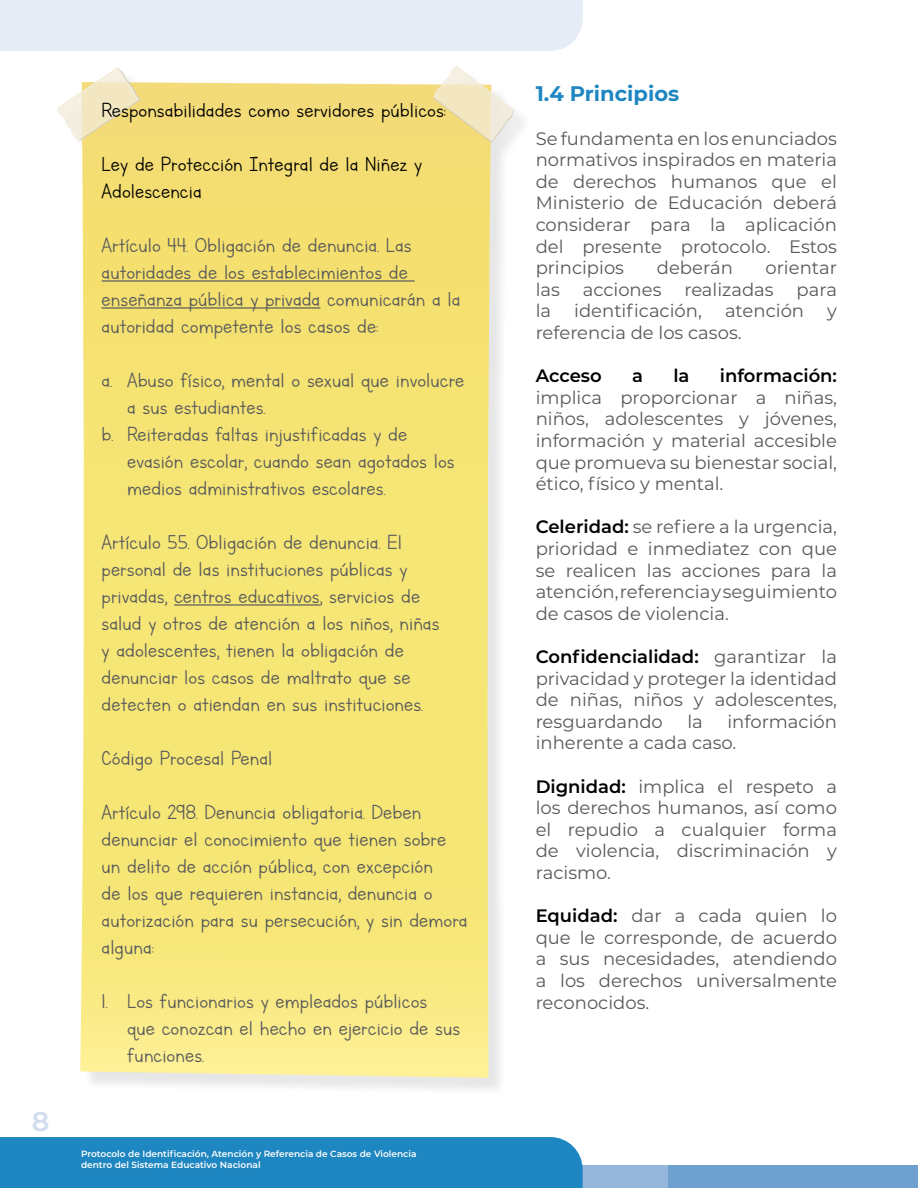
<style>
.page{position:relative;width:918px;height:1188px;background:#fff}
.page>*{position:absolute;margin:0;border:0;box-sizing:border-box;transform-origin:0 0}
.t1{font:600 27px "Montserrat";color:#d1ddee}
.t2{font:24px/27px "Lettersfor Learners";color:#58595b}
.t3{font:24px/27px "Lettersfor Learners";color:#000}
.t4{font:700 21px "Montserrat";color:#1e86c0}
.t5{font:18px/21.6px "Montserrat";color:#58595b;text-align:justify}
.t6{font:600 18px "Montserrat";color:#000}
.t7{font:600 9px/10.8px "Montserrat";color:#fff}
.s1{font-weight:600;color:#000}
</style>
<div class="page">
<div style="left:633px;top:1165px;width:285px;height:23px;background:#6fa1cf"></div>
<div style="left:0;top:1165px;width:668px;height:23px;background:#95b7db"></div>
<div style="left:0;top:1137px;width:583px;height:51px;background:#1e86c0"></div>
<div style="left:0;top:0;width:583px;height:51px;background:#e6ecf5"></div>
<div style="left:61px;top:69px;width:471px;height:1027px;background:#000;opacity:.1"></div>
<svg style="left:80px;top:82px;width:411px;height:996px;background:#f5e479"></svg>
<svg style="left:57px;top:68px;width:84px;height:73px"></svg>
<svg style="left:433px;top:66px;width:81px;height:77px"></svg>
<hr style="left:102px;top:280px;width:313px;height:2px;background:#58595b">
<hr style="left:102px;top:307px;width:218px;height:2px;background:#58595b">
<hr style="left:174px;top:604px;width:146px;height:2px;background:#58595b">
<h1 class="t1" style="left:32px;top:1102px;width:19px">8</h1>
<h2 class="t3" style="left:102px;top:97px;width:346px">Responsabilidades como servidores públicos:</h2>
<h2 class="t3" style="left:102px;top:151px;width:322px">Ley de Protección Integral de la Niñez y<br>Adolescencia</h2>
<h2 class="t2" style="left:102px;top:232px;width:361px">Artículo 44. Obligación de denuncia. Las autoridades de los establecimientos de enseñanza pública y privada comunicarán a la autoridad competente los casos de:</h2>
<h2 class="t2" style="left:102px;top:367px;width:364px">a. Abuso físico, mental o sexual que involucre</h2>
<h2 class="t2" style="left:127px;top:394px;width:140px">a sus estudiantes.</h2>
<h2 class="t2" style="left:102px;top:421px;width:307px">b. Reiteradas faltas injustificadas y de</h2>
<h2 class="t2" style="left:127px;top:448px;width:329px">evasión escolar, cuando sean agotados los</h2>
<h2 class="t2" style="left:127px;top:475px;width:260px">medios administrativos escolares.</h2>
<p class="t2" style="left:102px;top:529px;width:339px">Artículo 55. Obligación de denuncia. El personal de las instituciones públicas y privadas, centros educativos, servicios de salud y otros de atención a los niños, niñas y adolescentes, tienen la obligación de denunciar los casos de maltrato que se detecten o atiendan en sus instituciones.</p>
<h2 class="t2" style="left:102px;top:745px;width:172px">Código Procesal Penal</h2>
<h2 class="t2" style="left:102px;top:799px;width:368px">Artículo 298. Denuncia obligatoria. Deben denunciar el conocimiento que tienen sobre un delito de acción pública, con excepción<br>de los que requieren instancia, denuncia o autorización para su persecución, y sin demora alguna:</h2>
<h2 class="t2" style="left:127px;top:988px;width:335px;text-indent:-25px">1. Los funcionarios y empleados públicos que conozcan el hecho en ejercicio de sus funciones.</h2>
<p class="t7" style="left:81px;top:1148px;width:337px">Protocolo de Identificación, Atención y Referencia de Casos de Violencia dentro del Sistema Educativo Nacional</p>
<p class="t4" style="left:536px;top:79px;width:145px">1.4 Principios</p>
<p class="t5" style="left:536px;top:127px;width:303px">Se fundamenta en los enunciados normativos inspirados en materia de derechos humanos que el Ministerio de Educación deberá considerar para la aplicación del presente protocolo. Estos principios</p>
<p class="t5" style="left:657px;top:256px;width:78px">deberán</p>
<p class="t5" style="left:766px;top:256px;width:73px">orientar</p>
<p class="t5" style="left:536px;top:278px;width:26px">las</p>
<p class="t5" style="left:583px;top:278px;width:80px">acciones</p>
<p class="t5" style="left:684px;top:278px;width:91px">realizadas</p>
<p class="t5" style="left:797px;top:278px;width:42px">para</p>
<p class="t5" style="left:536px;top:300px;width:17px">la</p>
<p class="t5" style="left:574px;top:300px;width:129px">identificación,</p>
<p class="t5" style="left:725px;top:300px;width:81px">atención</p>
<p class="t5" style="left:827px;top:300px;width:11px">y</p>
<p class="t5" style="left:536px;top:321px;width:207px">referencia de los casos.</p>
<p class="t6" style="left:536px;top:363px;width:68px">Acceso</p>
<p class="t6" style="left:632px;top:363px;width:12px">a</p>
<p class="t6" style="left:673px;top:363px;width:18px">la</p>
<p class="t6" style="left:720px;top:363px;width:119px">información:</p>
<p class="t5" style="left:536px;top:386px;width:303px">implica proporcionar a niñas, niños, adolescentes y jóvenes, información y material accesible que promueva su bienestar social, ético, físico y mental.</p>
<p class="t5" style="left:536px;top:516px;width:303px"><span class="s1">Celeridad:</span> se refiere a la urgencia, prioridad e inmediatez con que se realicen las acciones para la atención, referencia y seguimiento de casos de violencia.</p>
<p class="t5" style="left:536px;top:645px;width:303px"><span class="s1">Confidencialidad:</span> garantizar la privacidad y proteger la identidad de niñas, niños y adolescentes, resguardando</p>
<p class="t5" style="left:536px;top:710px;width:303px;text-indent:192px">información inherente a cada caso.</p>
<p class="t5" style="left:536px;top:775px;width:303px"><span class="s1">Dignidad:</span> implica el respeto a los derechos humanos, así como el repudio a cualquier forma de violencia, discriminación y racismo.</p>
<p class="t5" style="left:536px;top:904px;width:303px"><span class="s1">Equidad:</span> dar a cada quien lo que le corresponde, de acuerdo a sus necesidades, atendiendo a los derechos universalmente reconocidos.</p>
<p class="t5" style="left:687px;top:710px;width:17px">la</p>
</div>
